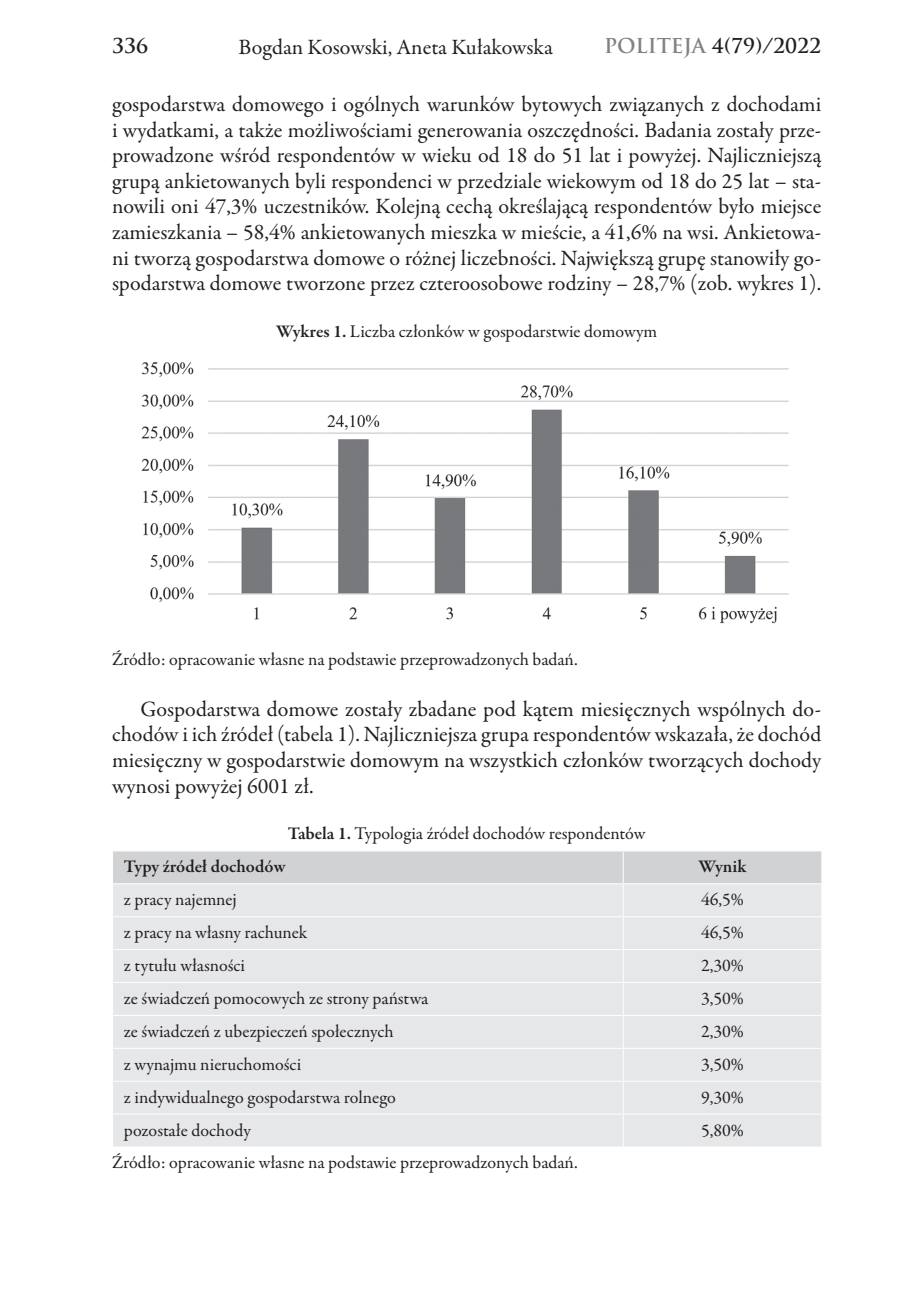
<style>
.page{position:relative;width:908px;height:1303px;background:#fff}
.page>*{position:absolute;margin:0;border:0;box-sizing:border-box;transform-origin:0 0}
.t1{font:22px/25.6px "Garamond Premr Pro";color:#231f20;text-align:justify}
.t2{font:700 20px "Trajan Pro";color:#231f20}
.t3{font:18px "Garamond Premr Pro";color:#231f20}
.t4{font:600 18px "Garamond Premr Pro";color:#231f20}
.s1{color:#808285}
.s2{font-weight:600}
</style>
<div class="page">
<div style="left:113px;top:851px;width:708px;height:32px;background:#d1d2d4"></div>
<div style="left:113px;top:884px;width:708px;height:262px;background:#e6e7e9"></div>
<hr style="left:622px;top:851px;width:1px;height:32px;background:#fff">
<hr style="left:622px;top:884px;width:1px;height:32px;background:#fff">
<hr style="left:112px;top:916px;width:511px;height:1px;background:#fff">
<hr style="left:623px;top:916px;width:199px;height:1px;background:#fff">
<hr style="left:622px;top:917px;width:1px;height:32px;background:#fff">
<hr style="left:112px;top:949px;width:511px;height:1px;background:#fff">
<hr style="left:623px;top:949px;width:199px;height:1px;background:#fff">
<hr style="left:622px;top:950px;width:1px;height:32px;background:#fff">
<hr style="left:112px;top:982px;width:511px;height:1px;background:#fff">
<hr style="left:623px;top:982px;width:199px;height:1px;background:#fff">
<hr style="left:622px;top:983px;width:1px;height:32px;background:#fff">
<hr style="left:112px;top:1015px;width:511px;height:1px;background:#fff">
<hr style="left:623px;top:1015px;width:199px;height:1px;background:#fff">
<hr style="left:622px;top:1016px;width:1px;height:32px;background:#fff">
<hr style="left:112px;top:1048px;width:511px;height:1px;background:#fff">
<hr style="left:623px;top:1048px;width:199px;height:1px;background:#fff">
<hr style="left:622px;top:1049px;width:1px;height:31px;background:#fff">
<hr style="left:112px;top:1080px;width:511px;height:1px;background:#fff">
<hr style="left:623px;top:1080px;width:199px;height:1px;background:#fff">
<hr style="left:622px;top:1081px;width:1px;height:32px;background:#fff">
<hr style="left:112px;top:1113px;width:511px;height:1px;background:#fff">
<hr style="left:623px;top:1113px;width:199px;height:1px;background:#fff">
<hr style="left:622px;top:1114px;width:1px;height:32px;background:#fff">
<img style="left:141px;top:362px;width:648px;height:262px">
<p class="t2" style="left:112px;top:34px;width:37px">336</p>
<p class="t1" style="left:238px;top:35px;width:315px">Bogdan Kosowski, Aneta Kułakowska</p>
<p class="t2" style="left:604px;top:34px;width:218px"><span class="s1">POLITEJA</span> 4(79)/2022</p>
<p class="t1" style="left:112px;top:92px;width:710px">gospodarstwa domowego i ogólnych warunków bytowych związanych z dochodami i wydatkami, a także możliwościami generowania oszczędności. Badania zostały prze&shy;prowadzone wśród respondentów w wieku od 18 do 51 lat i powyżej. Najliczniejszą grupą ankietowanych byli respondenci w przedziale wiekowym od 18 do 25 lat – sta&shy;nowili oni 47,3% uczestników. Kolejną cechą określającą respondentów było miejsce zamieszkania – 58,4% ankietowanych mieszka w mieście, a 41,6% na wsi. Ankietowa&shy;ni tworzą gospodarstwa domowe o różnej liczebności. Największą grupę stanowiły go&shy;spodarstwa domowe tworzone przez czteroosobowe rodziny – 28,7% (zob. wykres 1).</p>
<p class="t3" style="left:276px;top:320px;width:382px"><span class="s2">Wykres 1.</span> Liczba członków w gospodarstwie domowym</p>
<p class="t3" style="left:112px;top:648px;width:467px">Źródło: opracowanie własne na podstawie przeprowadzonych badań.</p>
<p class="t1" style="left:112px;top:697px;width:710px;text-indent:28px">Gospodarstwa domowe zostały zbadane pod kątem miesięcznych wspólnych do&shy;chodów i ich źródeł (tabela 1). Najliczniejsza grupa respondentów wskazała, że dochód miesięczny w gospodarstwie domowym na wszystkich członków tworzących dochody wynosi powyżej 6001 zł.</p>
<p class="t3" style="left:288px;top:822px;width:359px"><span class="s2">Tabela 1.</span> Typologia źródeł dochodów respondentów</p>
<p class="t4" style="left:124px;top:856px;width:163px">Typy źródeł dochodów</p>
<p class="t4" style="left:698px;top:856px;width:49px">Wynik</p>
<p class="t3" style="left:124px;top:889px;width:114px">z pracy najemnej</p>
<p class="t3" style="left:700px;top:889px;width:44px">46,5%</p>
<p class="t3" style="left:124px;top:922px;width:185px">z pracy na własny rachunek</p>
<p class="t3" style="left:700px;top:922px;width:44px">46,5%</p>
<p class="t3" style="left:124px;top:954px;width:123px">z tytułu własności</p>
<p class="t3" style="left:700px;top:954px;width:44px">2,30%</p>
<p class="t3" style="left:124px;top:987px;width:306px">ze świadczeń pomocowych ze strony państwa</p>
<p class="t3" style="left:700px;top:987px;width:44px">3,50%</p>
<p class="t3" style="left:124px;top:1020px;width:271px">ze świadczeń z ubezpieczeń społecznych</p>
<p class="t3" style="left:700px;top:1020px;width:44px">2,30%</p>
<p class="t3" style="left:124px;top:1053px;width:179px">z wynajmu nieruchomości</p>
<p class="t3" style="left:700px;top:1053px;width:44px">3,50%</p>
<p class="t3" style="left:124px;top:1086px;width:273px">z indywidualnego gospodarstwa rolnego</p>
<p class="t3" style="left:700px;top:1086px;width:44px">9,30%</p>
<p class="t3" style="left:124px;top:1119px;width:128px">pozostałe dochody</p>
<p class="t3" style="left:700px;top:1119px;width:44px">5,80%</p>
<p class="t3" style="left:112px;top:1151px;width:467px">Źródło: opracowanie własne na podstawie przeprowadzonych badań.</p>
</div>
